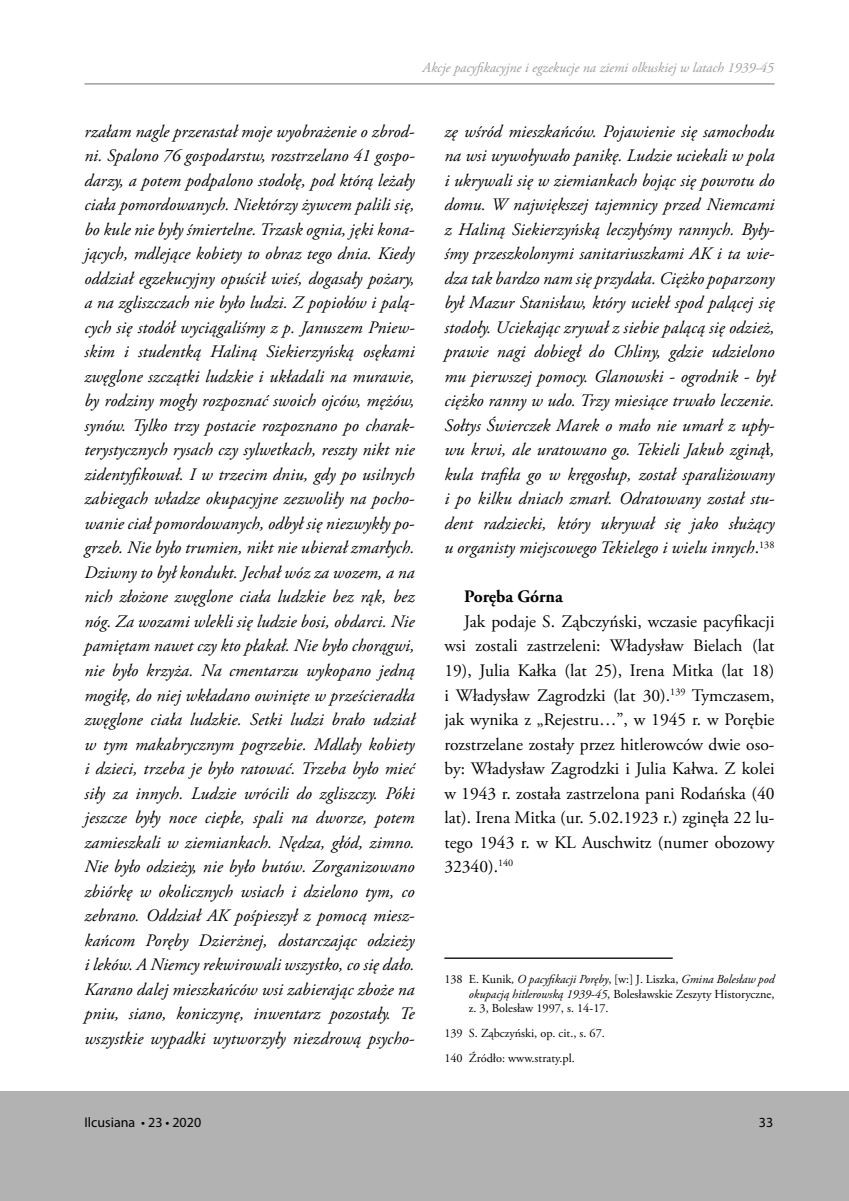
<style>
.page{position:relative;width:849px;height:1201px;background:#fff}
.page>*{position:absolute;margin:0;border:0;box-sizing:border-box;transform-origin:0 0}
.t1{font:italic 17.5px/24.5px "Adobe Garamond Pro";letter-spacing:.005em;color:#000;text-align:justify}
.t2{font:17.5px/24.5px "Adobe Garamond Pro";color:#000;text-align:justify}
.t3{font:700 17.5px "Adobe Garamond Pro";color:#000}
.t4{font:italic 14px "Adobe Garamond Pro";color:#9d9d9c}
.t5{font:14px "Myriad Pro";color:#000}
.t6{font:12.25px/14.7px "Adobe Garamond Pro";color:#000;text-align:justify}
.s1{font-style:normal}
.s2{font-style:italic}
</style>
<div class="page">
<div style="left:0;top:1091px;width:848px;height:109px;background:#b3b2b2"></div>
<hr style="left:84px;top:83px;width:690px;height:1px;background:#706f6f">
<hr style="left:444px;top:957px;width:228px;height:1px;background:#000">
<p class="t4" style="left:422px;top:59px;width:352px">Akcje pacyfikacyjne i egzekucje na ziemi olkuskiej w latach 1939-45</p>
<p class="t1" style="left:84px;top:119px;width:331px">rzałam nagle przerastał moje wyobrażenie o zbrod&shy;ni. Spalono 76 gospodarstw, rozstrzelano 41 gospo&shy;darzy, a potem podpalono stodołę, pod którą leżały ciała pomordowanych. Niektórzy żywcem palili się, bo kule nie były śmiertelne. Trzask ognia, jęki kona&shy;jących, mdlejące kobiety to obraz tego dnia. Kiedy oddział egzekucyjny opuścił wieś, dogasały pożary, a na zgliszczach nie było ludzi. Z popiołów i palą&shy;cych się stodół wyciągaliśmy z p. Januszem Pniew&shy;skim i studentką Haliną Siekierzyńską osękami zwęglone szczątki ludzkie i układali na murawie, by rodziny mogły rozpoznać swoich ojców, mężów, synów. Tylko trzy postacie rozpoznano po charak&shy;terystycznych rysach czy sylwetkach, reszty nikt nie zidentyfikował. I w trzecim dniu, gdy po usilnych zabiegach władze okupacyjne zezwoliły na pocho&shy;wanie ciał pomordowanych, odbył się niezwykły po&shy;grzeb. Nie było trumien, nikt nie ubierał zmarłych.<br>Dziwny to był kondukt. Jechał wóz za wozem, a na nich złożone zwęglone ciała ludzkie bez rąk, bez nóg. Za wozami wlekli się ludzie bosi, obdarci. Nie pamiętam nawet czy kto płakał. Nie było chorągwi, nie było krzyża. Na cmentarzu wykopano jedną mogiłę, do niej wkładano owinięte w prześcieradła zwęglone ciała ludzkie. Setki ludzi brało udział w tym makabrycznym pogrzebie. Mdlały kobiety i dzieci, trzeba je było ratować. Trzeba było mieć siły za innych. Ludzie wrócili do zgliszczy. Póki jeszcze były noce ciepłe, spali na dworze, potem zamieszkali w ziemiankach. Nędza, głód, zimno.<br>Nie było odzieży, nie było butów. Zorganizowano zbiórkę w okolicznych wsiach i dzielono tym, co zebrano. Oddział AK pośpieszył z pomocą miesz&shy;kańcom Poręby Dzierżnej, dostarczając odzieży i leków. A Niemcy rekwirowali wszystko, co się dało.<br>Karano dalej mieszkańców wsi zabierając zboże na pniu, siano, koniczynę, inwentarz pozostały. Te wszystkie wypadki wytworzyły niezdrową psycho-</p>
<p class="t1" style="left:444px;top:119px;width:331px">zę wśród mieszkańców. Pojawienie się samochodu na wsi wywoływało panikę. Ludzie uciekali w pola i ukrywali się w ziemiankach bojąc się powrotu do domu. W największej tajemnicy przed Niemcami z Haliną Siekierzyńską leczyłyśmy rannych. Były&shy;śmy przeszkolonymi sanitariuszkami AK i ta wie&shy;dza tak bardzo nam się przydała. Ciężko poparzony był Mazur Stanisław, który uciekł spod palącej się stodoły. Uciekając zrywał z siebie palącą się odzież, prawie nagi dobiegł do Chliny, gdzie udzielono mu pierwszej pomocy. Glanowski - ogrodnik - był ciężko ranny w udo. Trzy miesiące trwało leczenie.<br>Sołtys Świerczek Marek o mało nie umarł z upły&shy;wu krwi, ale uratowano go. Tekieli Jakub zginą<span class="s1">ł</span>, kula trafiła go w kręgosłup, został sparaliżowany i po kilku dniach zmarł. Odratowany został stu&shy;dent radziecki, który ukrywał się jako służący u organisty miejscowego Tekielego i wielu innych<span class="s1">.</span><sup>138</sup></p>
<p class="t3" style="left:464px;top:586px;width:100px">Poręba Górna</p>
<p class="t2" style="left:444px;top:610px;width:331px;text-indent:20px">Jak podaje S. Ząbczyński, wczasie pacyfikacji wsi zostali zastrzeleni: Władysław Bielach (lat 19), Julia Kałka (lat 25), Irena Mitka (lat 18) i Władysław Zagrodzki (lat 30).<sup>139</sup> Tymczasem, jak wynika z „Rejestru…”, w 1945 r. w Porębie rozstrzelane zostały przez hitlerowców dwie oso&shy;by: Władysław Zagrodzki i Julia Kałwa. Z kolei w 1943 r. została zastrzelona pani Rodańska (40 lat). Irena Mitka (ur. 5.02.1923 r.) zginęła 22 lu&shy;tego 1943 r. w KL Auschwitz (numer obozowy 32340).<sup>140</sup></p>
<p class="t6" style="left:468px;top:972px;width:307px;text-indent:-24px">138 E. Kunik<span class="s2">, O pacyfikacji Poręby</span>, [w:] J. Liszka, <span class="s2">Gmina Bolesław pod okupacją hitlerowską 1939-45</span>, Bolesławskie Zeszyty Historyczne, z. 3, Bolesław 1997, s. 14-17.</p>
<p class="t6" style="left:444px;top:1021px;width:162px;line-height:24.8px">139 S. Ząbczyński, op. cit., s. 67.<br>140 Źródło: www.straty.pl.</p>
<p class="t5" style="left:84px;top:1113px;width:118px">Ilcusiana • 23 • 2020</p>
<p class="t5" style="left:758px;top:1113px;width:16px">33</p>
</div>
